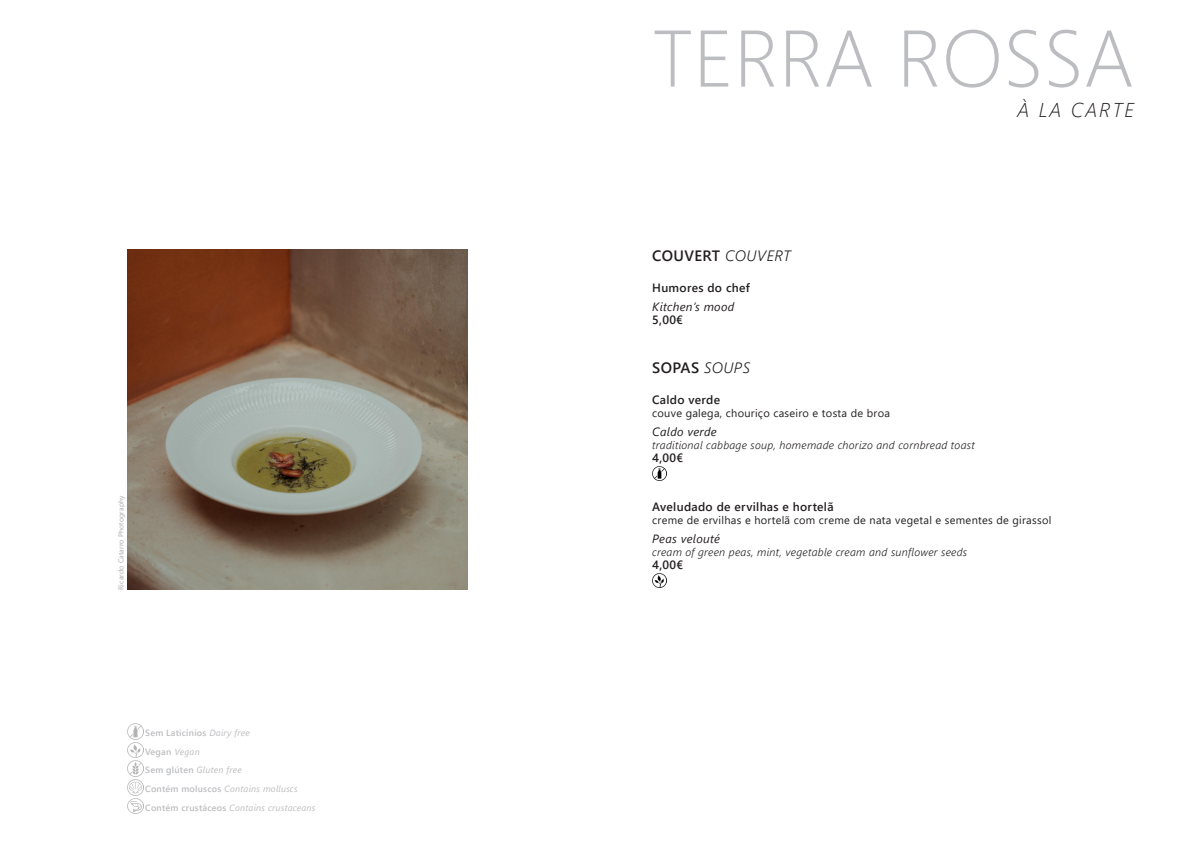
<style>
.page{position:relative;width:1191px;height:842px;background:#fff}
.page>*{position:absolute;margin:0;border:0;box-sizing:border-box;transform-origin:0 0}
.t1{font:300 80px "Segoe UI";letter-spacing:.005em;color:#bcbdc0}
.t2{font:italic 300 20px "Segoe UI";letter-spacing:.1em;color:#231f20}
.t3{font:600 15px "Segoe UI";letter-spacing:.025em;color:#231f20}
.t4{font:600 12px "Segoe UI";letter-spacing:.025em;color:#231f20}
.t5{font:italic 12px "Segoe UI";letter-spacing:.025em;color:#231f20}
.t6{font:italic 300 11px "Segoe UI";letter-spacing:.025em;color:#231f20}
.t7{font:11px "Segoe UI";letter-spacing:.025em;color:#231f20}
.t8{font:italic 9px "Segoe UI";letter-spacing:.025em;color:#bcbdc0}
.t9{font:600 9px "Segoe UI";letter-spacing:.025em;color:#bcbdc0}
.t10{font:7px "Segoe UI";letter-spacing:.025em;color:#a8a9ad}
.s1{font-weight:400;font-style:italic}
.s2{font-weight:600;font-style:normal}
.s3{font-weight:300;font-style:italic}
</style>
<div class="page">
<img style="left:652px;top:467px;width:14px;height:14px">
<img style="left:652px;top:574px;width:14px;height:14px">
<img style="left:128px;top:250px;width:340px;height:340px">
<img style="left:128px;top:742px;width:15px;height:16px">
<img style="left:128px;top:724px;width:15px;height:15px">
<img style="left:128px;top:761px;width:15px;height:15px">
<img style="left:128px;top:779px;width:15px;height:16px">
<img style="left:128px;top:798px;width:15px;height:16px">
<p class="t10" style="left:114px;top:590px;width:96px;rotate:-90deg">Ricardo Catarro Photography</p>
<p class="t9" style="left:145px;top:725px;width:106px">Sem Laticínios <span class="s1">Dairy free</span></p>
<p class="t9" style="left:145px;top:743px;width:56px">Vegan <span class="s1">Vegan</span></p>
<p class="t8" style="left:145px;top:762px;width:98px"><span class="s2">Sem glúten</span> Gluten free</p>
<p class="t8" style="left:145px;top:780px;width:154px"><span class="s2">Contém moluscos</span> Contains molluscs</p>
<p class="t8" style="left:145px;top:799px;width:172px"><span class="s2">Contém crustáceos</span> Contains crustaceans</p>
<p class="t1" style="left:652px;top:-17px;width:483px">TERRA ROSSA</p>
<p class="t2" style="left:1017px;top:91px;width:118px">À LA CARTE</p>
<p class="t3" style="left:652px;top:241px;width:140px">COUVERT <span class="s3">COUVERT</span></p>
<p class="t4" style="left:652px;top:276px;width:99px">Humores do chef</p>
<p class="t5" style="left:652px;top:295px;width:84px">Kitchen’s mood</p>
<p class="t4" style="left:652px;top:308px;width:32px">5,00€</p>
<p class="t3" style="left:652px;top:353px;width:99px">SOPAS <span class="s3">SOUPS</span></p>
<p class="t4" style="left:652px;top:388px;width:69px">Caldo verde</p>
<p class="t7" style="left:652px;top:402px;width:239px">couve galega, chouriço caseiro e tosta de broa</p>
<p class="t5" style="left:652px;top:420px;width:66px">Caldo verde</p>
<p class="t6" style="left:652px;top:434px;width:324px">traditional cabbage soup, homemade chorizo and cornbread toast</p>
<p class="t4" style="left:652px;top:446px;width:32px">4,00€</p>
<p class="t4" style="left:652px;top:495px;width:183px">Aveludado de ervilhas e hortelã</p>
<p class="t7" style="left:652px;top:509px;width:401px">creme de ervilhas e hortelã com creme de nata vegetal e sementes de girassol</p>
<p class="t5" style="left:652px;top:527px;width:69px">Peas velouté</p>
<p class="t6" style="left:652px;top:541px;width:316px">cream of green peas, mint, vegetable cream and sunflower seeds</p>
<p class="t4" style="left:652px;top:553px;width:32px">4,00€</p>
</div>
